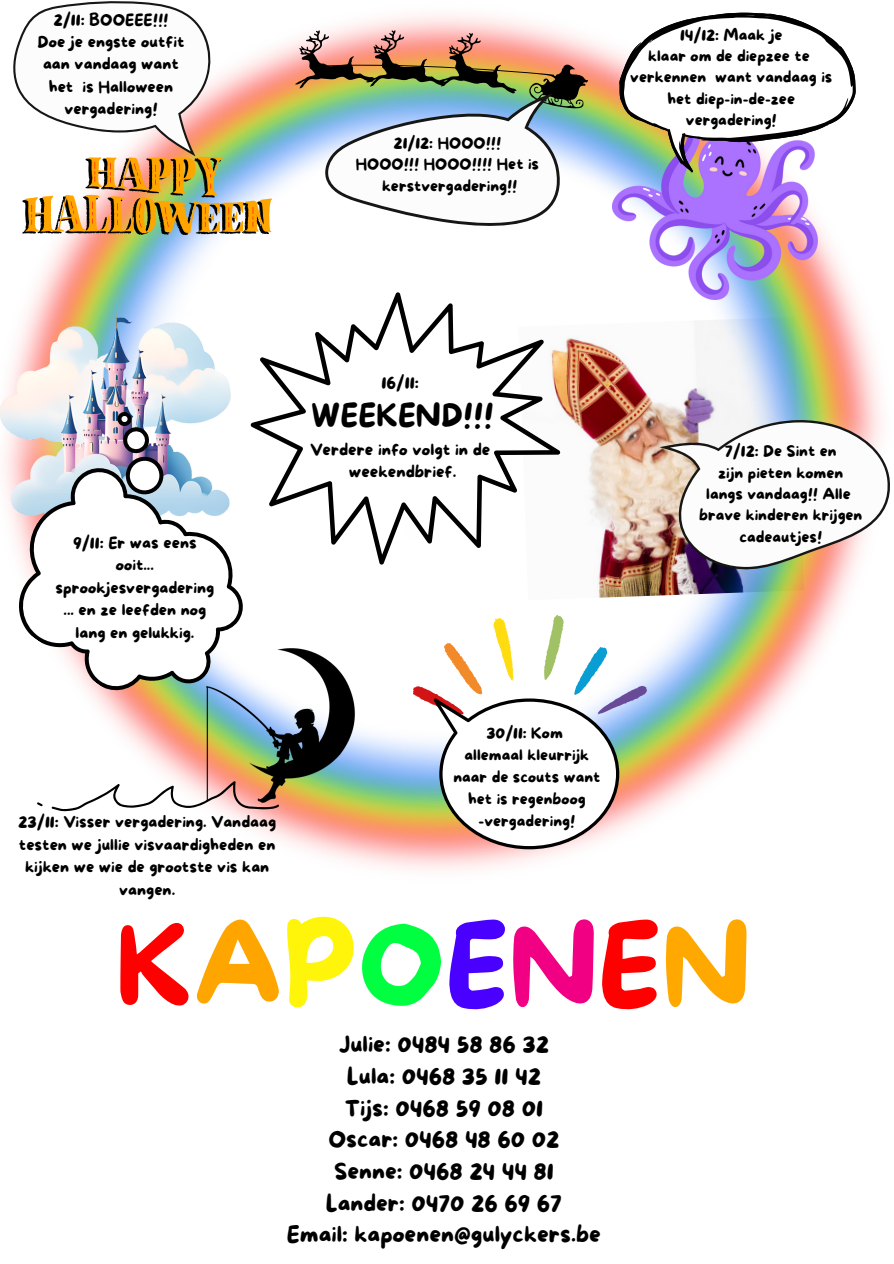
<style>
.page{position:relative;width:894px;height:1264px;background:#fff}
.page>*{position:absolute;margin:0;border:0;box-sizing:border-box;transform-origin:0 0}
.t1{font:112.05px "More Sugar";color:#f00}
.t2{font:31.5px "More Sugar";color:#000}
.t3{font:22.95px/31.7px "More Sugar";color:#000;text-align:center}
.t4{font:16.5px "More Sugar";color:#000}
.t5{font:16.05px/22.5px "More Sugar";color:#000;text-align:center}
.t6{font:15.75px/21.3px "More Sugar";color:#000;text-align:center}
.s1{color:#ffa500}
.s2{color:#fff50a}
.s3{color:#00ff40}
.s4{color:#4a00ff}
.s5{color:#f20083}
.s6{color:#ffa800}
</style>
<div class="page">
<img style="left:27px;top:12px;width:854px;height:404px">
<img style="left:62px;top:416px;width:790px;height:454px">
<img style="left:0;top:317px;width:231px;height:133px">
<img style="left:140px;top:646px;width:272px;height:158px">
<img style="left:612px;top:120px;width:205px;height:179px">
<div style="left:281px;top:0;width:323px;height:182px;background:#fff"></div>
<svg style="left:13px;top:1px;width:259px;height:234px"></svg>
<svg style="left:4px;top:450px;width:269px;height:282px"></svg>
<img style="left:115px;top:409px;width:56px;height:93px">
<svg style="left:37px;top:780px;width:242px;height:31px"></svg>
<svg style="left:250px;top:292px;width:310px;height:272px"></svg>
<svg style="left:412px;top:615px;width:234px;height:234px"></svg>
<img style="left:658px;top:412px;width:232px;height:165px">
<svg style="left:281px;top:19px;width:323px;height:243px"></svg>
<svg style="left:619px;top:13px;width:236px;height:159px"></svg>
<p class="t5" style="left:53px;top:10px;width:117px">2/11: BOOEEE!!!</p>
<p class="t5" style="left:38px;top:32px;width:148px">Doe je engste outfit aan vandaag want het is Halloween vergadering!</p>
<p class="t6" style="left:393px;top:133px;width:109px">21/12: HOOO!!!</p>
<p class="t6" style="left:355px;top:155px;width:185px">HOOO!!! HOOO!!!! Het is</p>
<p class="t6" style="left:382px;top:176px;width:137px">kerstvergadering!!</p>
<p class="t6" style="left:679px;top:25px;width:104px">14/12: Maak je</p>
<p class="t6" style="left:648px;top:46px;width:163px">klaar om de diepzee te</p>
<p class="t6" style="left:630px;top:68px;width:203px">verkennen want vandaag is</p>
<p class="t6" style="left:667px;top:89px;width:129px">het diep-in-de-zee</p>
<p class="t6" style="left:685px;top:110px;width:92px">vergadering!</p>
<p class="t5" style="left:56px;top:532px;width:160px">9/11: Er was eens ooit... sprookjesvergadering ... en ze leefden nog lang en gelukkig.</p>
<p class="t5" style="left:18px;top:811px;width:259px">23/11: Visser vergadering. Vandaag testen we jullie visvaardigheden en kijken we wie de grootste vis kan vangen.</p>
<p class="t4" style="left:381px;top:374px;width:39px">16/11:</p>
<p class="t2" style="left:311px;top:398px;width:184px">WEEKEND!!!</p>
<p class="t4" style="left:310px;top:440px;width:182px">Verdere info volgt in de</p>
<p class="t4" style="left:349px;top:463px;width:109px">weekendbrief.</p>
<p class="t6" style="left:486px;top:723px;width:78px">30/11: Kom</p>
<p class="t6" style="left:464px;top:745px;width:126px">allemaal kleurrijk</p>
<p class="t6" style="left:453px;top:767px;width:148px">naar de scouts want</p>
<p class="t6" style="left:468px;top:789px;width:119px">het is regenboog</p>
<p class="t6" style="left:478px;top:811px;width:98px">-vergadering!</p>
<p class="t6" style="left:724px;top:441px;width:113px">7/12: De Sint en</p>
<p class="t6" style="left:718px;top:463px;width:126px">zijn pieten komen</p>
<p class="t6" style="left:706px;top:484px;width:146px">langs vandaag!! Alle</p>
<p class="t6" style="left:699px;top:505px;width:165px">brave kinderen krijgen cadeautjes!</p>
<p class="t1" style="left:116px;top:904px;width:636px">K<span class="s1">A</span><span class="s2">P</span><span class="s3">O</span><span class="s4">E</span><span class="s5">N</span>E<span class="s6">N</span></p>
<p class="t3" style="left:287px;top:1030px;width:315px">Julie: 0484 58 86 32<br>Lula: 0468 35 11 42<br>Tijs: 0468 59 08 01<br>Oscar: 0468 48 60 02<br>Senne: 0468 24 44 81<br>Lander: 0470 26 69 67<br>Email: kapoenen@gulyckers.be</p>
</div>
